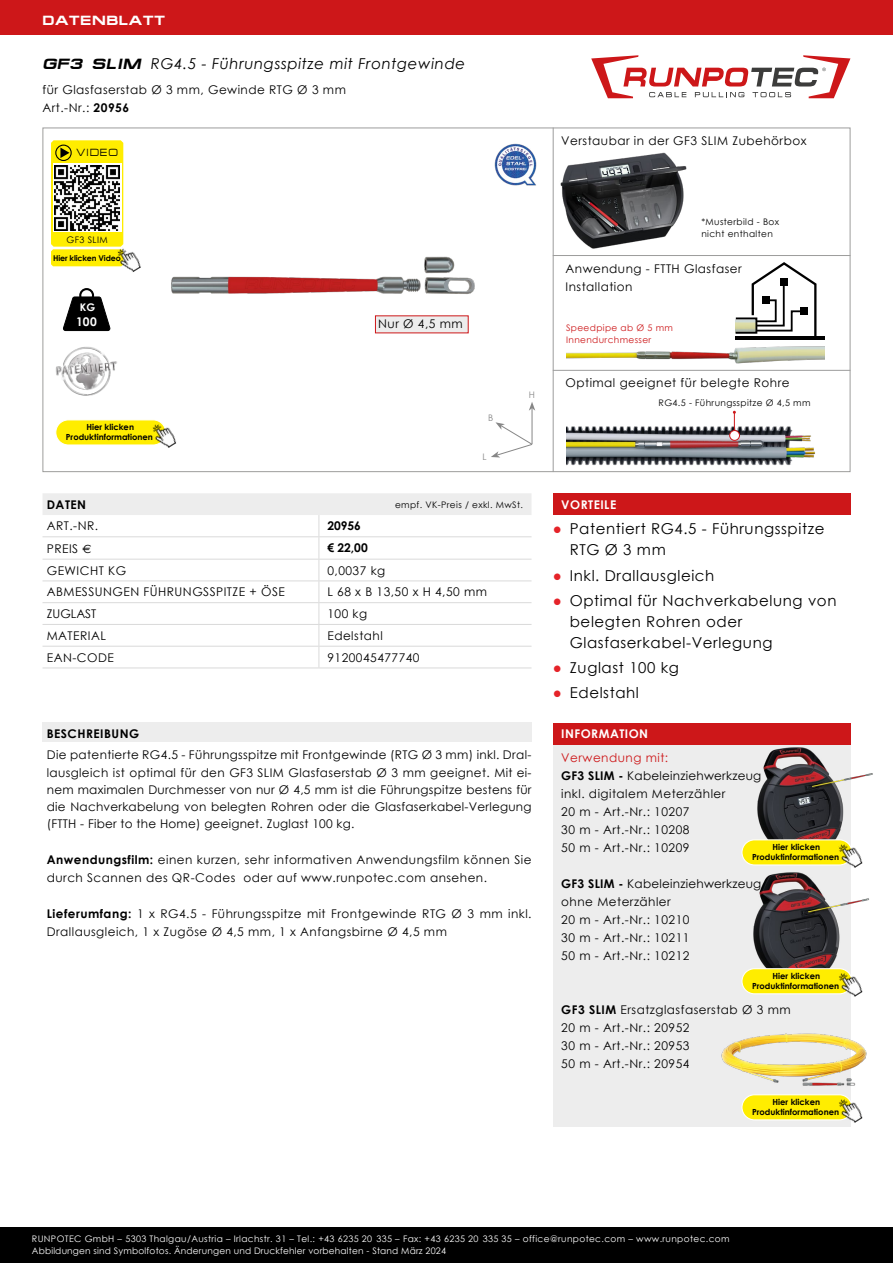
<style>
.page{position:relative;width:893px;height:1263px;background:#fff}
.page>*{position:absolute;margin:0;border:0;box-sizing:border-box;transform-origin:0 0}
.t1{font:15px/21px "Century Gothic";letter-spacing:.04em;color:#000}
.t2{font:italic 15px "Century Gothic";letter-spacing:.04em;color:#000}
.t3{font:700 13.5px "Micro Extended";letter-spacing:.04em;color:#fff}
.t4{font:12px/18px "Century Gothic";letter-spacing:.04em;color:#000}
.t5{font:700 12px "Century Gothic";letter-spacing:.04em;color:#000}
.t6{font:700 12px "Century Gothic";letter-spacing:.04em;color:#fff}
.t7{font:12px "Century Gothic";color:#000}
.t8{font:10.5px "Micro Extended";letter-spacing:.08em;color:#000}
.t9{font:700 10.5px "Century Gothic";color:#fff}
.t10{font:9px/12px "Century Gothic";letter-spacing:.04em;color:#fff}
.t11{font:9px/12px "Century Gothic";letter-spacing:.04em;color:#000}
.t12{font:9px/12px "Century Gothic";letter-spacing:.04em;color:#cd1719}
.t13{font:9px "Century Gothic";color:#878787}
.t14{font:700 8.4px/10.1px "Century Gothic";color:#000;text-align:center}
.t15{font:700 7.95px "Century Gothic";letter-spacing:-.02em;color:#000}
.s1{font-family:"Micro Extended";font-weight:700}
.s2{font-weight:700}
.s3{font-family:"Euro Sans"}
.s4{color:#e52329}
.s5{color:#cd1719}
</style>
<div class="page">
<div style="left:0;top:0;width:893px;height:34px;background:#cd1719"></div>
<svg style="left:591px;top:55px;width:259px;height:43px"></svg>
<div style="left:0;top:1228px;width:893px;height:35px;background:#000"></div>
<svg style="left:43px;top:493px;width:488px;height:175px"></svg>
<hr style="left:43px;top:668px;width:276px;height:1px;background:#dadada">
<hr style="left:319px;top:668px;width:212px;height:1px;background:#dadada">
<div style="left:43px;top:723px;width:488px;height:19px;background:#ededed"></div>
<div style="left:553px;top:493px;width:297px;height:21px;background:#cd1719"></div>
<hr style="left:553px;top:128px;width:1px;height:344px;background:#9d9d9c">
<div style="left:56px;top:420px;width:110px;height:25px;background:#ffed00;border-radius:13px"></div>
<div style="left:55px;top:419px;width:111px;height:26px;border:1px solid #fff;border-radius:13px"></div>
<img style="left:148px;top:419px;width:28px;height:29px">
<hr style="left:532px;top:408px;width:1px;height:36px;background:#878787">
<svg style="left:529px;top:402px;width:6px;height:9px"></svg>
<svg style="left:491px;top:422px;width:41px;height:35px"></svg>
<img style="left:560px;top:152px;width:127px;height:97px">
<hr style="left:553px;top:255px;width:297px;height:1px;background:#9d9d9c">
<img style="left:171px;top:256px;width:304px;height:38px">
<img style="left:114px;top:243px;width:27px;height:29px">
<svg style="left:51px;top:140px;width:72px;height:126px"></svg>
<svg style="left:53px;top:164px;width:68px;height:68px"></svg>
<img style="left:55px;top:165px;width:65px;height:65px">
<img style="left:735px;top:320px;width:15px;height:17px">
<hr style="left:736px;top:336px;width:89px;height:4px;background:#000">
<div style="left:735px;top:317px;width:22px;height:17px;border:2px solid #000"></div>
<svg style="left:750px;top:262px;width:67px;height:74px"></svg>
<div style="left:762px;top:296px;width:8px;height:8px;background:#000"></div>
<div style="left:780px;top:278px;width:8px;height:7px;background:#000"></div>
<div style="left:800px;top:307px;width:8px;height:8px;background:#000"></div>
<img style="left:566px;top:346px;width:259px;height:18px">
<hr style="left:553px;top:370px;width:297px;height:1px;background:#9d9d9c">
<img style="left:566px;top:426px;width:249px;height:40px">
<div style="left:375px;top:316px;width:93px;height:17px;background:#ededed"></div>
<svg style="left:733px;top:411px;width:3px;height:19px"></svg>
<div style="left:730px;top:430px;width:9px;height:10px;background:#fff;border-radius:50%"></div>
<div style="left:729px;top:430px;width:11px;height:11px;border:1px solid #cd1719;border-radius:50%"></div>
<img style="left:494px;top:143px;width:43px;height:43px">
<div style="left:79px;top:288px;width:15px;height:15px;border:2px solid #000;border-radius:50%"></div>
<svg style="left:63px;top:297px;width:48px;height:34px"></svg>
<img style="left:56px;top:347px;width:61px;height:49px">
<div style="left:553px;top:744px;width:297px;height:383px;background:#ededed"></div>
<div style="left:553px;top:723px;width:297px;height:21px;background:#cd1719"></div>
<img style="left:757px;top:746px;width:116px;height:93px">
<div style="left:742px;top:840px;width:110px;height:25px;background:#ffed00;border-radius:13px"></div>
<div style="left:741px;top:839px;width:111px;height:26px;border:1px solid #fff;border-radius:13px"></div>
<img style="left:834px;top:838px;width:32px;height:34px">
<img style="left:721px;top:1032px;width:146px;height:55px">
<div style="left:742px;top:1095px;width:110px;height:25px;background:#ffed00;border-radius:13px"></div>
<div style="left:741px;top:1094px;width:111px;height:26px;border:1px solid #fff;border-radius:13px"></div>
<img style="left:834px;top:1093px;width:29px;height:34px">
<img style="left:753px;top:872px;width:116px;height:96px">
<div style="left:742px;top:969px;width:110px;height:25px;background:#ffed00;border-radius:13px"></div>
<div style="left:741px;top:968px;width:111px;height:26px;border:1px solid #fff;border-radius:13px"></div>
<img style="left:834px;top:966px;width:32px;height:35px">
<p class="t3" style="left:43px;top:13px;width:124px">DATENBLATT</p>
<p class="t2" style="left:43px;top:53px;width:424px"><span class="s1">GF3 SLIM</span> RG4.5 - Führungsspitze mit Frontgewinde</p>
<p class="t4" style="left:43px;top:81px;width:305px">für Glasfaserstab Ø 3 mm, Gewinde RTG Ø 3 mm<br>Art.-Nr.: <span class="s2">20956</span></p>
<p class="t8" style="left:77px;top:147px;width:43px">VIDEO</p>
<p class="t4" style="left:561px;top:132px;width:247px">Verstaubar in der GF3 SLIM Zubehörbox</p>
<p class="t11" style="left:67px;top:233px;width:43px">GF3 SLIM</p>
<p class="t15" style="left:53px;top:252px;width:69px">Hier klicken Video</p>
<p class="t9" style="left:80px;top:299px;width:17px">KG</p>
<p class="t6" style="left:76px;top:312px;width:22px">100</p>
<p class="t14" style="left:66px;top:422px;width:89px">Hier klicken<br>Produktinformationen</p>
<p class="t4" style="left:378px;top:315px;width:86px">Nur Ø 4,5 mm</p>
<p class="t13" style="left:488px;top:411px;width:7px">B</p>
<p class="t13" style="left:482px;top:451px;width:6px">L</p>
<p class="t13" style="left:529px;top:388px;width:8px">H</p>
<p class="t5" style="left:47px;top:495px;width:41px">DATEN</p>
<p class="t11" style="left:395px;top:498px;width:129px">empf. VK-Preis / exkl. MwSt.</p>
<p class="t4" style="left:47px;top:517px;width:53px">ART.-NR.</p>
<p class="t5" style="left:327px;top:517px;width:35px">20956</p>
<p class="t4" style="left:47px;top:539px;width:46px">PREIS <span class="s3">E</span></p>
<p class="t5" style="left:327px;top:539px;width:42px">€ 22,00</p>
<p class="t4" style="left:47px;top:561px;width:81px">GEWICHT KG</p>
<p class="t4" style="left:327px;top:561px;width:59px">0,0037 kg</p>
<p class="t4" style="left:47px;top:583px;width:240px">ABMESSUNGEN FÜHRUNGSSPITZE + ÖSE</p>
<p class="t4" style="left:327px;top:583px;width:161px">L 68 x B 13,50 x H 4,50 mm</p>
<p class="t7" style="left:47px;top:605px;width:51px">ZUGLAST</p>
<p class="t4" style="left:327px;top:604px;width:41px">100 kg</p>
<p class="t4" style="left:47px;top:626px;width:61px">MATERIAL</p>
<p class="t4" style="left:327px;top:626px;width:57px">Edelstahl</p>
<p class="t4" style="left:47px;top:648px;width:69px">EAN-CODE</p>
<p class="t4" style="left:327px;top:648px;width:94px">9120045477740</p>
<p class="t5" style="left:47px;top:725px;width:94px">BESCHREIBUNG</p>
<p class="t4" style="left:47px;top:745px;width:486px;line-height:17.4px;text-align:justify">Die patentierte RG4.5 - Führungsspitze mit Frontgewinde (RTG Ø 3 mm) inkl. Dral&shy;lausgleich ist optimal für den GF3 SLIM Glasfaserstab Ø 3 mm geeignet. Mit ei&shy;nem maximalen Durchmesser von nur Ø 4,5 mm ist die Führungspitze bestens für die Nachverkabelung von belegten Rohren oder die Glasfaserkabel-Verlegung (FTTH - Fiber to the Home) geeignet. Zuglast 100 kg.</p>
<p class="t4" style="left:47px;top:850px;width:486px"><span class="s2">Anwendungsfilm:</span> einen kurzen, sehr informativen Anwendungsfilm können Sie durch Scannen des QR-Codes oder auf www.runpotec.com ansehen.</p>
<p class="t4" style="left:47px;top:904px;width:486px"><span class="s2">Lieferumfang:</span> 1 x RG4.5 - Führungsspitze mit Frontgewinde RTG Ø 3 mm inkl.<br>Drallausgleich, 1 x Zugöse Ø 4,5 mm, 1 x Anfangsbirne Ø 4,5 mm</p>
<p class="t11" style="left:701px;top:215px;width:79px">*Musterbild - Box nicht enthalten</p>
<p class="t4" style="left:566px;top:259px;width:178px">Anwendung - FTTH Glasfaser<br>Installation</p>
<p class="t12" style="left:566px;top:322px;width:108px">Speedpipe ab Ø 5 mm<br>Innendurchmesser</p>
<p class="t4" style="left:566px;top:374px;width:226px">Optimal geeignet für belegte Rohre</p>
<p class="t11" style="left:659px;top:397px;width:153px">RG4.5 - Führungsspitze Ø 4,5 mm</p>
<p class="t6" style="left:561px;top:495px;width:56px">VORTEILE</p>
<p class="t1" style="left:570px;top:518px;width:256px;text-indent:-17px"><span class="s4">●</span> Patentiert RG4.5 - Führungsspitze<br>RTG Ø 3 mm</p>
<p class="t1" style="left:553px;top:564px;width:163px"><span class="s4">●</span> Inkl. Drallausgleich</p>
<p class="t1" style="left:570px;top:590px;width:268px;text-indent:-17px"><span class="s4">●</span> Optimal für Nachverkabelung von belegten Rohren oder<br>Glasfaserkabel-Verlegung</p>
<p class="t1" style="left:553px;top:657px;width:128px"><span class="s4">●</span> Zuglast 100 kg</p>
<p class="t1" style="left:553px;top:682px;width:88px"><span class="s4">●</span> Edelstahl</p>
<p class="t6" style="left:561px;top:725px;width:88px">INFORMATION</p>
<p class="t4" style="left:561px;top:748px;width:202px"><span class="s5">Verwendung mit:<br></span><span class="s2">GF3 SLIM -</span> Kabeleinziehwerkzeug inkl. digitalem Meterzähler<br>20 m - Art.-Nr.: 10207<br>30 m - Art.-Nr.: 10208<br>50 m - Art.-Nr.: 10209</p>
<p class="t4" style="left:561px;top:874px;width:202px"><span class="s2">GF3 SLIM -</span> Kabeleinziehwerkzeug ohne Meterzähler<br>20 m - Art.-Nr.: 10210<br>30 m - Art.-Nr.: 10211<br>50 m - Art.-Nr.: 10212</p>
<p class="t14" style="left:752px;top:842px;width:89px">Hier klicken<br>Produktinformationen</p>
<p class="t14" style="left:752px;top:971px;width:89px">Hier klicken<br>Produktinformationen</p>
<p class="t4" style="left:561px;top:1000px;width:231px"><span class="s2">GF3 SLIM</span> Ersatzglasfaserstab Ø 3 mm<br>20 m - Art.-Nr.: 20952<br>30 m - Art.-Nr.: 20953<br>50 m - Art.-Nr.: 20954</p>
<p class="t14" style="left:752px;top:1097px;width:89px">Hier klicken<br>Produktinformationen</p>
<p class="t10" style="left:32px;top:1233px;width:699px">RUNPOTEC GmbH – 5303 Thalgau/Austria – Irlachstr. 31 – Tel.: +43 6235 20 335 – Fax: +43 6235 20 335 35 – office@runpotec.com – www.runpotec.com<br>Abbildungen sind Symbolfotos. Änderungen und Druckfehler vorbehalten - Stand März 2024</p>
</div>
